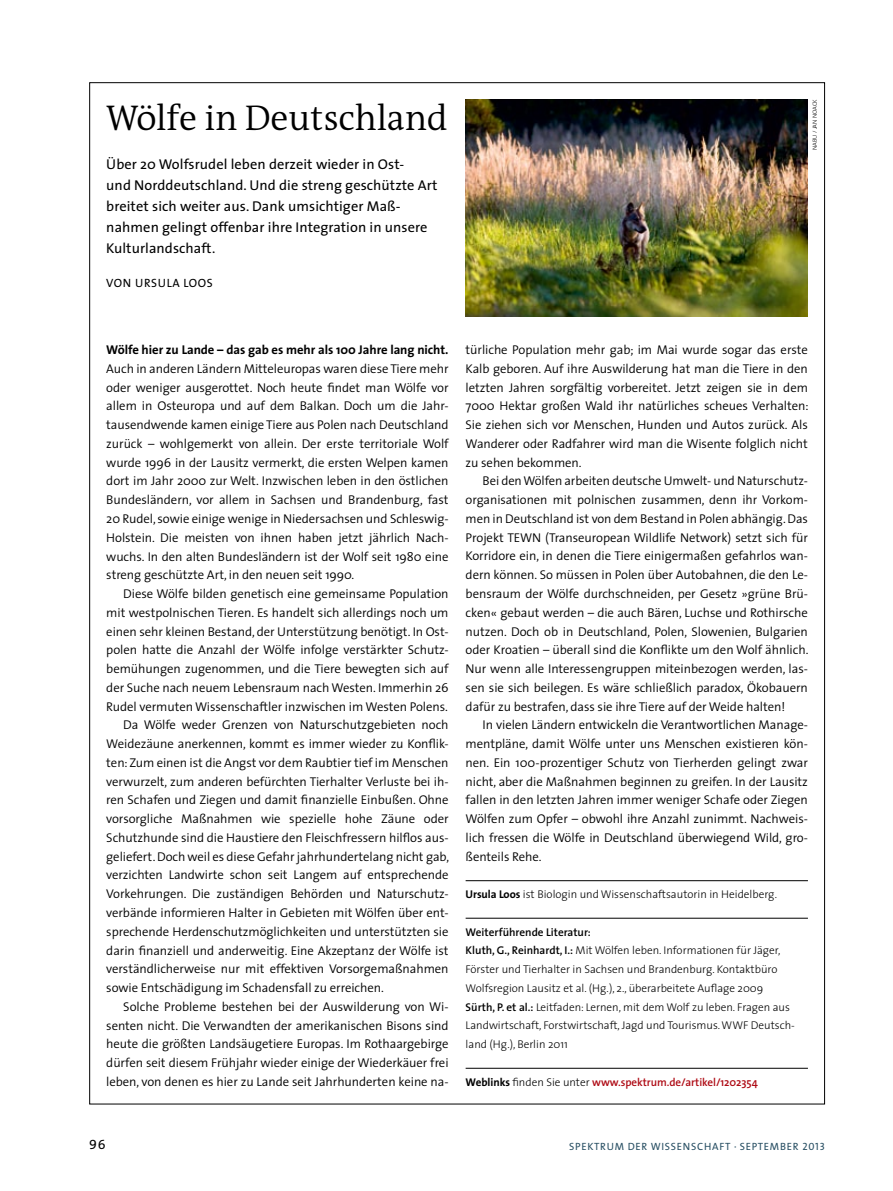
<style>
.page{position:relative;width:893px;height:1191px;background:#fff}
.page>*{position:absolute;margin:0;border:0;box-sizing:border-box;transform-origin:0 0}
.t1{font:300 36px "The Antiqua B4";letter-spacing:-.005em;color:#000}
.t2{font:14.25px/21px "The Sans";letter-spacing:.005em;color:#000}
.t3{font:13.5px "The Sans Caps";color:#000}
.t4{font:300 12.75px "The Sans";letter-spacing:-.005em;color:#000}
.t5{font:700 12.75px "The Sans";letter-spacing:-.005em;color:#000}
.t6{font:12px "The Sans";color:#000}
.t7{font:300 11.25px/18.8px "The Sans";color:#000}
.t8{font:600 11.25px "The Sans";letter-spacing:-.005em;color:#ae0a14}
.t9{font:10.5px "The Sans";letter-spacing:.07em;color:#284f63}
.t10{font:10.5px "The Sans Caps";color:#284f63}
.t11{font:300 6px "The Sans";color:#000}
.s1{font-weight:700}
.s2{font-weight:600}
.s3{font-weight:700;color:#000}
.s4{font-weight:300;color:#000}
.s5{font-family:"The Sans"}
</style>
<div class="page">
<hr style="left:466px;top:880px;width:342px;height:1px;background:#000">
<hr style="left:466px;top:917px;width:342px;height:1px;background:#000">
<hr style="left:466px;top:1067px;width:342px;height:1px;background:#000">
<img style="left:466px;top:99px;width:342px;height:217px">
<p class="t1" style="left:106px;top:99px;width:343px">Wölfe in Deutschland</p>
<p class="t2" style="left:106px;top:154px;width:333px">Über 20 Wolfsrudel leben derzeit wieder in Ost-<br>und Norddeutschland. Und die streng geschützte Art breitet sich weiter aus. Dank umsichtiger Maß&shy;nahmen gelingt offenbar ihre Integration in unsere Kulturlandschaft.</p>
<p class="t6" style="left:106px;top:275px;width:8px">Von</p>
<p class="t6" style="left:135px;top:275px;width:17px">Ursu</p>
<p class="t6" style="left:167px;top:275px;width:14px">laLoos</p>
<p class="t11" style="left:811px;top:150px;width:52px;rotate:-90deg">NABU / Jan Noack</p>
<p class="t5" style="left:106px;top:342px;width:344px">Wölfe hier zu Lande – das gab es mehr als 100 Jahre lang nicht.</p>
<p class="t4" style="left:106px;top:360px;width:344px">Auch in anderen Ländern Mitteleuropas waren diese Tiere mehr</p>
<p class="t4" style="left:106px;top:379px;width:344px">oder weniger ausgerottet. Noch heute findet man Wölfe vor</p>
<p class="t4" style="left:106px;top:398px;width:343px">allem in Osteuropa und auf dem Balkan. Doch um die Jahr-</p>
<p class="t4" style="left:106px;top:417px;width:344px">tausendwende kamen einige Tiere aus Polen nach Deutschland</p>
<p class="t4" style="left:106px;top:435px;width:344px">zurück – wohlgemerkt von allein. Der erste territoriale Wolf</p>
<p class="t4" style="left:106px;top:454px;width:344px">wurde 1996 in der Lausitz vermerkt, die ersten Welpen kamen</p>
<p class="t4" style="left:106px;top:473px;width:344px">dort im Jahr 2000 zur Welt. Inzwischen leben in den östlichen</p>
<p class="t4" style="left:106px;top:492px;width:344px">Bundesländern, vor allem in Sachsen und Brandenburg, fast</p>
<p class="t4" style="left:106px;top:510px;width:344px">20 Rudel, sowie einige wenige in Niedersachsen und Schleswig-</p>
<p class="t4" style="left:106px;top:529px;width:344px">Holstein. Die meisten von ihnen haben jetzt jährlich Nach-</p>
<p class="t4" style="left:106px;top:548px;width:344px">wuchs. In den alten Bundesländern ist der Wolf seit 1980 eine</p>
<p class="t4" style="left:106px;top:567px;width:250px">streng geschützte Art, in den neuen seit 1990.</p>
<p class="t4" style="left:123px;top:585px;width:327px">Diese Wölfe bilden genetisch eine gemeinsame Population</p>
<p class="t4" style="left:106px;top:604px;width:344px">mit westpolnischen Tieren. Es handelt sich allerdings noch um</p>
<p class="t4" style="left:106px;top:623px;width:344px">einen sehr kleinen Bestand, der Unterstützung benötigt. In Ost-</p>
<p class="t4" style="left:106px;top:642px;width:343px">polen hatte die Anzahl der Wölfe infolge verstärkter Schutz-</p>
<p class="t4" style="left:106px;top:660px;width:344px">bemühungen zugenommen, und die Tiere bewegten sich auf</p>
<p class="t4" style="left:106px;top:679px;width:344px">der Suche nach neuem Lebensraum nach Westen. Immerhin 26</p>
<p class="t4" style="left:106px;top:698px;width:343px">Rudel vermuten Wissenschaftler inzwischen im Westen Polens.</p>
<p class="t4" style="left:123px;top:717px;width:327px">Da Wölfe weder Grenzen von Naturschutzgebieten noch</p>
<p class="t4" style="left:106px;top:735px;width:344px">Weidezäune anerkennen, kommt es immer wieder zu Konflik-</p>
<p class="t4" style="left:106px;top:754px;width:344px">ten: Zum einen ist die Angst vor dem Raubtier tief im Menschen</p>
<p class="t4" style="left:106px;top:773px;width:344px">verwurzelt, zum anderen befürchten Tierhalter Verluste bei ih-</p>
<p class="t4" style="left:106px;top:792px;width:344px">ren Schafen und Ziegen und damit finanzielle Einbußen. Ohne</p>
<p class="t4" style="left:106px;top:810px;width:344px">vorsorgliche Maßnahmen wie spezielle hohe Zäune oder</p>
<p class="t4" style="left:106px;top:829px;width:344px">Schutzhunde sind die Haustiere den Fleischfressern hilflos aus-</p>
<p class="t4" style="left:106px;top:848px;width:344px">geliefert. Doch weil es diese Gefahr jahrhundertelang nicht gab,</p>
<p class="t4" style="left:106px;top:867px;width:344px">verzichten Landwirte schon seit Langem auf entsprechende</p>
<p class="t4" style="left:106px;top:885px;width:343px">Vorkehrungen. Die zuständigen Behörden und Naturschutz-</p>
<p class="t4" style="left:106px;top:904px;width:344px">verbände informieren Halter in Gebieten mit Wölfen über ent-</p>
<p class="t4" style="left:106px;top:923px;width:344px">sprechende Herdenschutzmöglichkeiten und unterstützten sie</p>
<p class="t4" style="left:106px;top:942px;width:344px">darin finanziell und anderweitig. Eine Akzeptanz der Wölfe ist</p>
<p class="t4" style="left:106px;top:960px;width:344px">verständlicherweise nur mit effektiven Vorsorgemaßnahmen</p>
<p class="t4" style="left:106px;top:979px;width:279px">sowie Entschädigung im Schadensfall zu erreichen.</p>
<p class="t4" style="left:123px;top:998px;width:326px">Solche Probleme bestehen bei der Auswilderung von Wi-</p>
<p class="t4" style="left:106px;top:1017px;width:344px">senten nicht. Die Verwandten der amerikanischen Bisons sind</p>
<p class="t4" style="left:106px;top:1035px;width:344px">heute die größten Landsäugetiere Europas. Im Rothaargebirge</p>
<p class="t4" style="left:106px;top:1054px;width:344px">dürfen seit diesem Frühjahr wieder einige der Wiederkäuer frei</p>
<p class="t4" style="left:106px;top:1073px;width:344px">leben, von denen es hier zu Lande seit Jahrhunderten keine na-</p>
<p class="t4" style="left:466px;top:342px;width:344px">türliche Population mehr gab; im Mai wurde sogar das erste</p>
<p class="t4" style="left:466px;top:360px;width:344px">Kalb geboren. Auf ihre Auswilderung hat man die Tiere in den</p>
<p class="t4" style="left:466px;top:379px;width:344px">letzten Jahren sorgfältig vorbereitet. Jetzt zeigen sie in dem</p>
<p class="t4" style="left:466px;top:398px;width:344px">7000 Hektar großen Wald ihr natürliches scheues Verhalten:</p>
<p class="t4" style="left:466px;top:417px;width:344px">Sie ziehen sich vor Menschen, Hunden und Autos zurück. Als</p>
<p class="t4" style="left:466px;top:435px;width:344px">Wanderer oder Radfahrer wird man die Wisente folglich nicht</p>
<p class="t4" style="left:466px;top:454px;width:118px">zu sehen bekommen.</p>
<p class="t4" style="left:483px;top:473px;width:327px">Bei den Wölfen arbeiten deutsche Umwelt- und Naturschutz-</p>
<p class="t4" style="left:466px;top:492px;width:344px">organisationen mit polnischen zusammen, denn ihr Vorkom-</p>
<p class="t4" style="left:466px;top:510px;width:344px">men in Deutschland ist von dem Bestand in Polen abhängig. Das</p>
<p class="t4" style="left:466px;top:529px;width:344px">Projekt TEWN (Transeuropean Wildlife Network) setzt sich für</p>
<p class="t4" style="left:466px;top:548px;width:344px">Korridore ein, in denen die Tiere einigermaßen gefahrlos wan-</p>
<p class="t4" style="left:466px;top:567px;width:344px">dern können. So müssen in Polen über Autobahnen, die den Le-</p>
<p class="t4" style="left:466px;top:585px;width:344px">bensraum der Wölfe durchschneiden, per Gesetz »grüne Brü-</p>
<p class="t4" style="left:466px;top:604px;width:344px">cken« gebaut werden – die auch Bären, Luchse und Rothirsche</p>
<p class="t4" style="left:466px;top:623px;width:344px">nutzen. Doch ob in Deutschland, Polen, Slowenien, Bulgarien</p>
<p class="t4" style="left:466px;top:642px;width:344px">oder Kroatien – überall sind die Konflikte um den Wolf ähnlich.</p>
<p class="t4" style="left:466px;top:660px;width:344px">Nur wenn alle Interessengruppen miteinbezogen werden, las-</p>
<p class="t4" style="left:466px;top:679px;width:344px">sen sie sich beilegen. Es wäre schließlich paradox, Ökobauern</p>
<p class="t4" style="left:466px;top:698px;width:321px">dafür zu bestrafen, dass sie ihre Tiere auf der Weide halten!</p>
<p class="t4" style="left:483px;top:717px;width:327px">In vielen Ländern entwickeln die Verantwortlichen Manage-</p>
<p class="t4" style="left:466px;top:735px;width:344px">mentpläne, damit Wölfe unter uns Menschen existieren kön-</p>
<p class="t4" style="left:466px;top:754px;width:344px">nen. Ein 100-prozentiger Schutz von Tierherden gelingt zwar</p>
<p class="t4" style="left:466px;top:773px;width:344px">nicht, aber die Maßnahmen beginnen zu greifen. In der Lausitz</p>
<p class="t4" style="left:466px;top:792px;width:344px">fallen in den letzten Jahren immer weniger Schafe oder Ziegen</p>
<p class="t4" style="left:466px;top:810px;width:344px">Wölfen zum Opfer – obwohl ihre Anzahl zunimmt. Nachweis-</p>
<p class="t4" style="left:466px;top:829px;width:344px">lich fressen die Wölfe in Deutschland überwiegend Wild, gro-</p>
<p class="t4" style="left:466px;top:848px;width:77px">ßenteils Rehe.</p>
<p class="t7" style="left:466px;top:885px;width:313px"><span class="s1">Ursula Loos</span> ist Biologin und Wissenschaftsautorin in Heidelberg.</p>
<p class="t7" style="left:466px;top:922px;width:331px"><span class="s2">Weiterführende Literatur:<br>Kluth, G., Reinhardt, I.:</span> Mit Wölfen leben. Informationen für Jäger, Förster und Tierhalter in Sachsen und Brandenburg. Kontaktbüro Wolfsregion Lausitz et al. (Hg.), 2., überarbeitete Auflage 2009<br><span class="s2">Sürth, P. et al.:</span> Leitfaden: Lernen, mit dem Wolf zu leben. Fragen aus Landwirtschaft, Forstwirtschaft, Jagd und Tourismus. WWF Deutsch&shy;land (Hg.), Berlin 2011</p>
<p class="t8" style="left:466px;top:1074px;width:294px"><span class="s3">Weblinks</span> <span class="s4">finden Sie unter</span> www.spektrum.de/artikel/1202354</p>
<p class="t3" style="left:89px;top:1136px;width:18px">96</p>
<p class="t9" style="left:569px;top:1139px;width:185px">SPEKTRUM DER WISSENSCHAFT · Septem</p>
<p class="t10" style="left:780px;top:1139px;width:46px"><span class="s5">ber</span> 2013</p>
</div>
